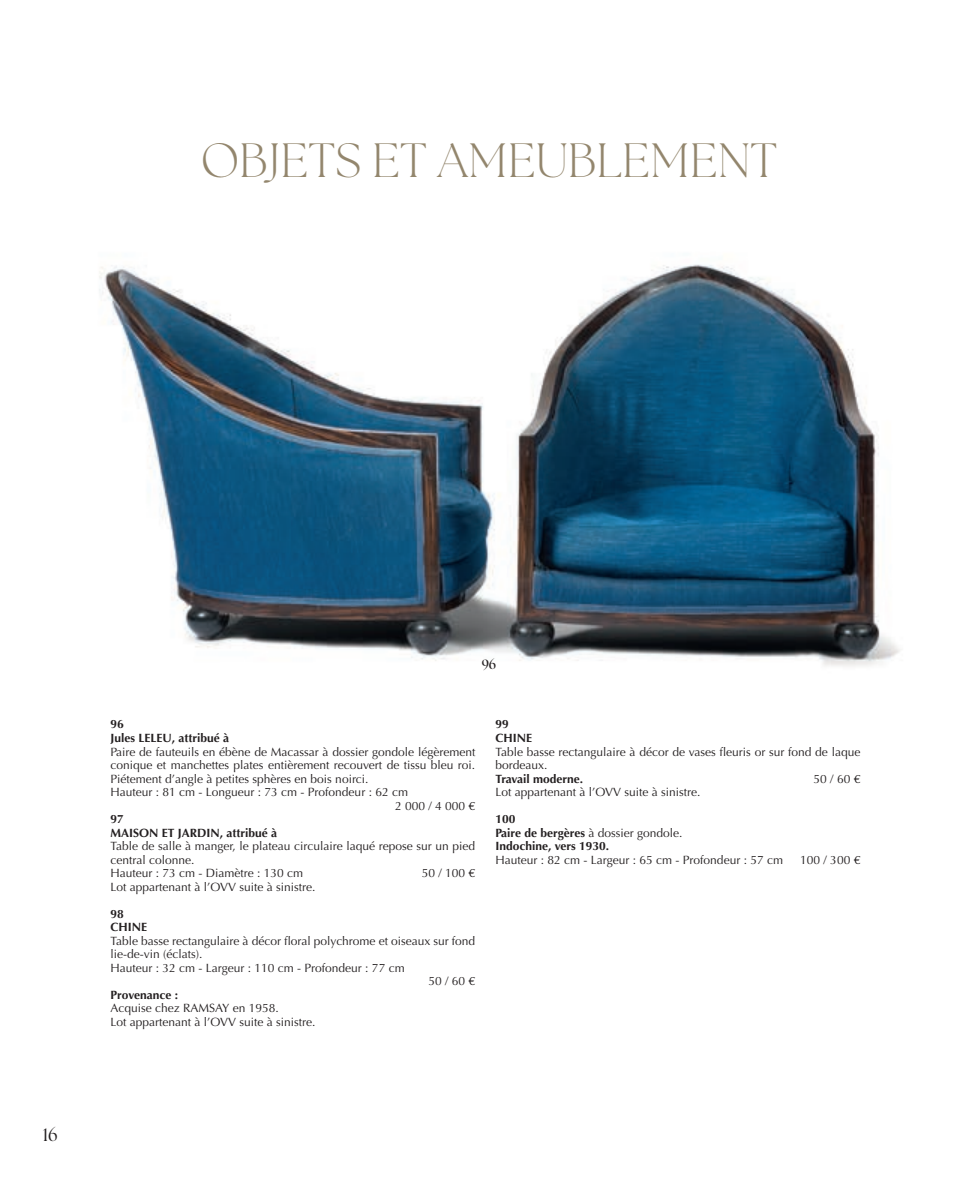
<style>
.page{position:relative;width:978px;height:1191px;background:#fff}
.page>*{position:absolute;margin:0;border:0;box-sizing:border-box;transform-origin:0 0}
.t1{font:300 48px "The Seasons";color:#93866d}
.t2{font:18px "The Seasons";color:#231f20}
.t3{font:700 13.5px "The Seasons";color:#231f20}
.t4{font:12px/13.5px "Optima";color:#231f20}
.t5{font:700 12px/13.5px "Optima";color:#231f20}
.s1{font-weight:400}
</style>
<div class="page">
<img style="left:99px;top:264px;width:801px;height:403px">
<h1 class="t1" style="left:201px;top:129px;width:578px">OBJETS ET AMEUBLEMENT</h1>
<h2 class="t2" style="left:43px;top:1122px;width:16px">16</h2>
<p class="t3" style="left:482px;top:655px;width:16px">96</p>
<p class="t5" style="left:111px;top:718px;width:120px">96<br>Jules LELEU, attribué à</p>
<p class="t4" style="left:111px;top:745px;width:366px">Paire de fauteuils en ébène de Macassar à dossier gondole légèrement</p>
<p class="t4" style="left:111px;top:758px;width:366px">conique et manchettes plates entièrement recouvert de tissu bleu roi.</p>
<p class="t4" style="left:111px;top:772px;width:259px">Piétement d’angle à petites sphères en bois noirci.</p>
<p class="t4" style="left:111px;top:785px;width:299px">Hauteur : 81 cm - Longueur : 73 cm - Profondeur : 62 cm</p>
<p class="t4" style="left:395px;top:799px;width:82px">2 000 / 4 000 €</p>
<p class="t5" style="left:111px;top:812px;width:168px">97<br>MAISON ET JARDIN, attribué à</p>
<p class="t4" style="left:111px;top:839px;width:366px">Table de salle à manger, le plateau circulaire laqué repose sur un pied central colonne.<br>Hauteur : 73 cm - Diamètre : 130 cm</p>
<p class="t4" style="left:422px;top:866px;width:55px">50 / 100 €</p>
<p class="t4" style="left:111px;top:880px;width:206px">Lot appartenant à l’OVV suite à sinistre.</p>
<p class="t5" style="left:111px;top:907px;width:38px">98<br>CHINE</p>
<p class="t4" style="left:111px;top:934px;width:366px">Table basse rectangulaire à décor floral polychrome et oiseaux sur fond</p>
<p class="t4" style="left:111px;top:947px;width:94px">lie-de-vin (éclats).</p>
<p class="t4" style="left:111px;top:961px;width:296px">Hauteur : 32 cm - Largeur : 110 cm - Profondeur : 77 cm</p>
<p class="t4" style="left:429px;top:974px;width:48px">50 / 60 €</p>
<p class="t5" style="left:111px;top:988px;width:69px">Provenance :</p>
<p class="t4" style="left:111px;top:1001px;width:206px">Acquise chez RAMSAY en 1958.<br>Lot appartenant à l’OVV suite à sinistre.</p>
<p class="t5" style="left:496px;top:718px;width:38px">99<br>CHINE</p>
<p class="t4" style="left:496px;top:745px;width:366px">Table basse rectangulaire à décor de vases fleuris or sur fond de laque bordeaux.</p>
<p class="t5" style="left:496px;top:772px;width:89px">Travail moderne.</p>
<p class="t4" style="left:814px;top:772px;width:48px">50 / 60 €</p>
<p class="t4" style="left:496px;top:785px;width:206px">Lot appartenant à l’OVV suite à sinistre.</p>
<p class="t5" style="left:496px;top:812px;width:188px">100<br>Paire de bergères <span class="s1">à dossier gondole.<br></span>Indochine, vers 1930.</p>
<p class="t4" style="left:496px;top:853px;width:289px">Hauteur : 82 cm - Largeur : 65 cm - Profondeur : 57 cm</p>
<p class="t4" style="left:800px;top:853px;width:62px">100 / 300 €</p>
</div>
